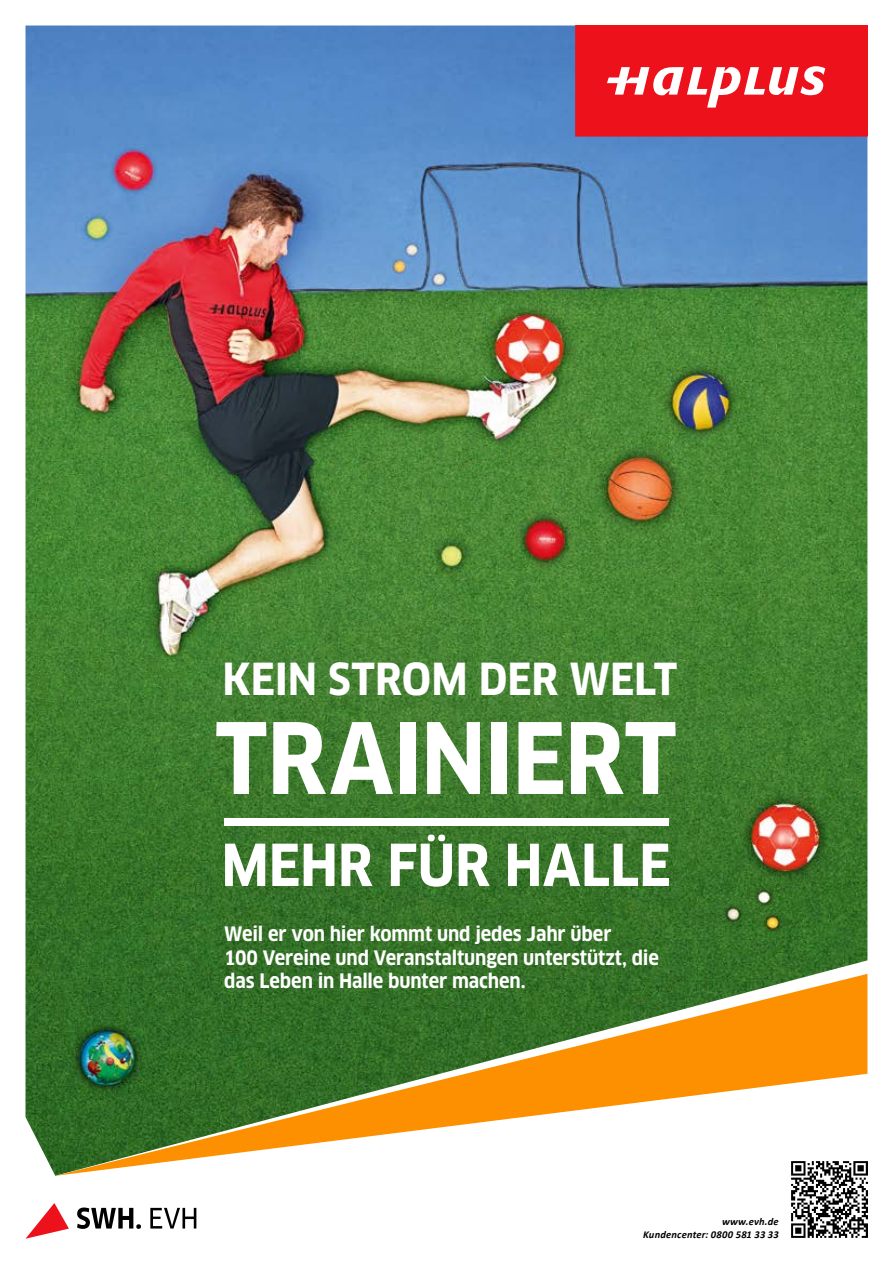
<style>
.page{position:relative;width:893px;height:1263px;background:#fff}
.page>*{position:absolute;margin:0;border:0;box-sizing:border-box;transform-origin:0 0}
.t1{font:700 condensed 95.85px "Clan OT";letter-spacing:-.01em;color:#fff}
.t2{font:700 condensed 56.4px "Clan OT";color:#fff}
.t3{font:700 condensed 43.2px "Clan OT";color:#fff}
.t4{font:700 condensed 19.5px/23.4px "Clan OT";letter-spacing:-.005em;color:#fff}
.t5{font:italic 700 10.5px/12.6px "Calibri";letter-spacing:.015em;color:#000;text-align:right}
</style>
<div class="page">
<svg style="left:26px;top:1203px;width:43px;height:36px"></svg>
<svg style="left:77px;top:1207px;width:64px;height:22px"></svg>
<svg style="left:150px;top:1208px;width:46px;height:20px"></svg>
<img style="left:26px;top:26px;width:841px;height:1149px">
<div style="left:576px;top:26px;width:291px;height:110px;background:#ed111c"></div>
<svg style="left:607px;top:66px;width:218px;height:42px"></svg>
<svg style="left:55px;top:974px;width:812px;height:202px"></svg>
<div style="left:788px;top:1156px;width:84px;height:87px;background:#fff"></div>
<img style="left:792px;top:1161px;width:76px;height:76px">
<div style="left:224px;top:818px;width:445px;height:8px;background:#fff"></div>
<h3 class="t3" style="left:222px;top:654px;width:456px">KEIN STROM DER WELT</h3>
<h1 class="t1" style="left:215px;top:703px;width:463px">TRAINIERT</h1>
<h2 class="t2" style="left:221px;top:833px;width:451px">MEHR FÜR HALLE</h2>
<p class="t4" style="left:224px;top:923px;width:436px">Weil er von hier kommt und jedes Jahr über<br>100 Vereine und Veranstaltungen unterstützt, die das Leben in Halle bunter machen.</p>
<p class="t5" style="left:643px;top:1215px;width:137px">www.evh.de<br>Kundencenter: 0800 581 33 33</p>
</div>
